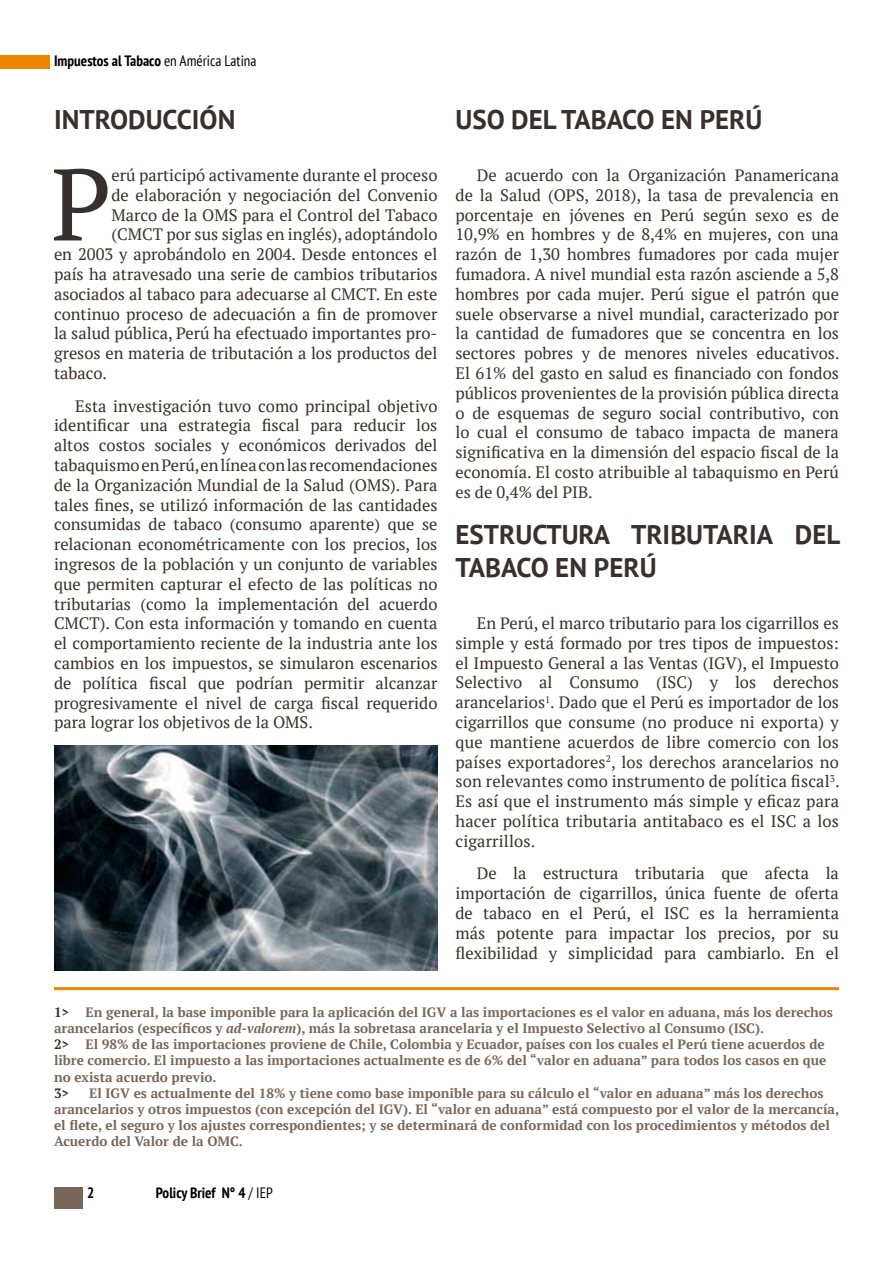
<style>
.page{position:relative;width:893px;height:1263px;background:#fff}
.page>*{position:absolute;margin:0;border:0;box-sizing:border-box;transform-origin:0 0}
.t1{font:101.4px "PT Serif";color:#38302f}
.t2{font:700 27px/33px "PT Sans";color:#38302f}
.t3{font:16.5px/19.8px "PT Serif";color:#38302f;text-align:justify}
.t4{font:700 condensed 15px "PT Sans";color:#000}
.t5{font:700 13.5px/16.2px "PT Serif";color:#796659}
.t6{font:700 13.5px "PT Serif";color:#38302f}
.s1{font-weight:400}
.s2{color:#38302f}
.s3{font-style:italic}
</style>
<div class="page">
<div style="left:54px;top:1187px;width:29px;height:22px;background:#796659"></div>
<div style="left:0;top:55px;width:49px;height:13px;background:#ec8600"></div>
<hr style="left:54px;top:987px;width:785px;height:3px;background:#ec8600">
<img style="left:54px;top:746px;width:384px;height:225px">
<p class="t4" style="left:54px;top:51px;width:204px">Impuestos al Tabaco <span class="s1">en América Latina</span></p>
<h2 class="t2" style="left:54px;top:102px;width:183px">INTRODUCCIÓN</h2>
<h1 class="t1" style="left:51px;top:139px;width:62px">P</h1>
<p class="t3" style="left:111px;top:165px;width:327px">erú participó activamente durante el proceso</p>
<p class="t3" style="left:111px;top:185px;width:328px">de elaboración y negociación del Convenio</p>
<p class="t3" style="left:111px;top:205px;width:327px">Marco de la OMS para el Control del Tabaco</p>
<p class="t3" style="left:111px;top:225px;width:328px">(CMCT por sus siglas en inglés), adoptándolo</p>
<p class="t3" style="left:54px;top:244px;width:385px">en 2003 y aprobándolo en 2004. Desde entonces el</p>
<p class="t3" style="left:54px;top:264px;width:385px">país ha atravesado una serie de cambios tributarios</p>
<p class="t3" style="left:54px;top:284px;width:385px">asociados al tabaco para adecuarse al CMCT. En este</p>
<p class="t3" style="left:54px;top:304px;width:385px">continuo proceso de adecuación a fin de promover</p>
<p class="t3" style="left:54px;top:324px;width:385px">la salud pública, Perú ha efectuado importantes pro-</p>
<p class="t3" style="left:54px;top:343px;width:385px">gresos en materia de tributación a los productos del</p>
<p class="t3" style="left:54px;top:363px;width:55px">tabaco.</p>
<p class="t3" style="left:54px;top:396px;width:385px;text-indent:21px">Esta investigación tuvo como principal objetivo identificar una estrategia fiscal para reducir los altos costos sociales y económicos derivados del tabaquismo en Perú, en línea con las recomendaciones de la Organización Mundial de la Salud (OMS). Para tales fines, se utilizó información de las cantidades consumidas de tabaco (consumo aparente) que se relacionan econométricamente con los precios, los ingresos de la población y un conjunto de variables que permiten capturar el efecto de las políticas no tributarias (como la implementación del acuerdo CMCT). Con esta información y tomando en cuenta el comportamiento reciente de la industria ante los cambios en los impuestos, se simularon escenarios de política fiscal que podrían permitir alcanzar progresivamente el nivel de carga fiscal requerido para lograr los objetivos de la OMS.</p>
<h2 class="t2" style="left:455px;top:102px;width:308px">USO DEL TABACO EN PERÚ</h2>
<p class="t3" style="left:455px;top:165px;width:386px;text-indent:21px">De acuerdo con la Organización Panamericana de la Salud (OPS, 2018), la tasa de prevalencia en porcentaje en jóvenes en Perú según sexo es de 10,9% en hombres y de 8,4% en mujeres, con una razón de 1,30 hombres fumadores por cada mujer fumadora. A nivel mundial esta razón asciende a 5,8 hombres por cada mujer. Perú sigue el patrón que suele observarse a nivel mundial, caracterizado por la cantidad de fumadores que se concentra en los sectores pobres y de menores niveles educativos.<br>El 61% del gasto en salud es financiado con fondos públicos provenientes de la provisión pública directa o de esquemas de seguro social contributivo, con lo cual el consumo de tabaco impacta de manera significativa en la dimensión del espacio fiscal de la economía. El costo atribuible al tabaquismo en Perú es de 0,4% del PIB.</p>
<h2 class="t2" style="left:455px;top:517px;width:386px">ESTRUCTURA TRIBUTARIA DEL<br>TABACO EN PERÚ</h2>
<p class="t3" style="left:455px;top:613px;width:386px;text-indent:21px">En Perú, el marco tributario para los cigarrillos es simple y está formado por tres tipos de impuestos: el Impuesto General a las Ventas (IGV), el Impuesto Selectivo al Consumo (ISC) y los derechos arancelarios<sup>1</sup>. Dado que el Perú es importador de los cigarrillos que consume (no produce ni exporta) y que mantiene acuerdos de libre comercio con los países exportadores<sup>2</sup>, los derechos arancelarios no son relevantes como instrumento de política fiscal<sup>3</sup>.<br>Es así que el instrumento más simple y eficaz para hacer política tributaria antitabaco es el ISC a los cigarrillos.</p>
<p class="t3" style="left:455px;top:863px;width:385px;text-indent:21px">De la estructura tributaria que afecta la importación de cigarrillos, única fuente de oferta de tabaco en el Perú, el ISC es la herramienta más potente para impactar los precios, por su flexibilidad y simplicidad para cambiarlo. En el</p>
<p class="t5" style="left:54px;top:1004px;width:780px"><span class="s2">1&gt;</span> En general, la base imponible para la aplicación del IGV a las importaciones es el valor en aduana, más los derechos arancelarios (específicos y <span class="s3">ad-valorem</span>), más la sobretasa arancelaria y el Impuesto Selectivo al Consumo (ISC).<br><span class="s2">2&gt;</span> El 98% de las importaciones proviene de Chile, Colombia y Ecuador, países con los cuales el Perú tiene acuerdos de libre comercio. El impuesto a las importaciones actualmente es de 6% del “valor en aduana” para todos los casos en que no exista acuerdo previo.</p>
<p class="t6" style="left:54px;top:1084px;width:17px">3&gt;</p>
<p class="t5" style="left:54px;top:1085px;width:787px;text-indent:35px">El IGV es actualmente del 18% y tiene como base imponible para su cálculo el “valor en aduana” más los derechos arancelarios y otros impuestos (con excepción del IGV). El “valor en aduana” está compuesto por el valor de la mercancía, el flete, el seguro y los ajustes correspondientes; y se determinará de conformidad con los procedimientos y métodos del Acuerdo del Valor de la OMC.</p>
<p class="t4" style="left:87px;top:1183px;width:9px">2</p>
<p class="t4" style="left:156px;top:1183px;width:118px">Policy Brief N° 4 <span class="s1">/ IEP</span></p>
</div>
